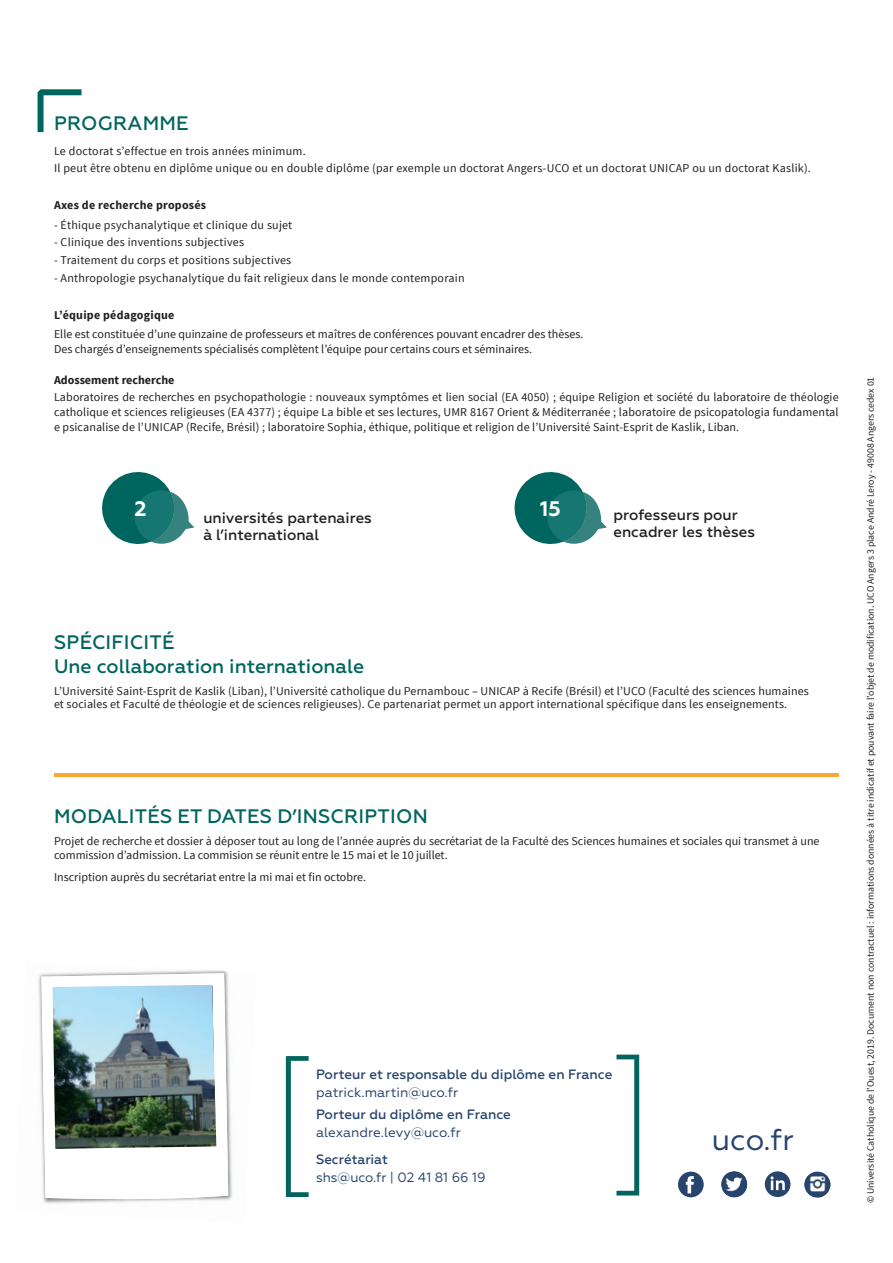
<style>
.page{position:relative;width:893px;height:1263px;background:#fff}
.page>*{position:absolute;margin:0;border:0;box-sizing:border-box;transform-origin:0 0}
.t1{font:30px "Geometria";color:#27446d}
.t2{font:700 21px "Geometria";color:#fff}
.t3{font:500 19.5px/24px "Geometria";letter-spacing:.01em;color:#00655e}
.t4{font:500 15px/16.8px "Geometria";color:#231f20}
.t5{font:500 13.5px "Geometria";color:#27446d}
.t6{font:13.5px "Geometria";color:#27446d}
.t7{font:12px/15px "Source Sans Pro";letter-spacing:.01em;color:#231f20}
.t8{font:700 12px "Source Sans Pro";letter-spacing:.02em;color:#231f20}
.t9{font:700 12px "Source Sans Pro";color:#231f20}
.t10{font:9.75px "Source Sans Pro";color:#231f20}
</style>
<div class="page">
<img style="left:38px;top:970px;width:191px;height:35px">
<img style="left:38px;top:995px;width:23px;height:209px">
<img style="left:199px;top:1005px;width:33px;height:196px">
<svg style="left:41px;top:973px;width:187px;height:227px"></svg>
<img style="left:53px;top:985px;width:163px;height:164px">
<svg style="left:38px;top:89px;width:44px;height:43px"></svg>
<svg style="left:616px;top:1054px;width:23px;height:141px"></svg>
<svg style="left:286px;top:1056px;width:23px;height:141px"></svg>
<svg style="left:102px;top:472px;width:92px;height:72px"></svg>
<svg style="left:514px;top:472px;width:93px;height:72px"></svg>
<hr style="left:54px;top:774px;width:785px;height:3px;background:#faa833">
<div style="left:678px;top:1171px;width:26px;height:26px;background:#27446d;border-radius:50%"></div>
<svg style="left:686px;top:1176px;width:8px;height:17px"></svg>
<div style="left:765px;top:1171px;width:25px;height:26px;background:#27446d;border-radius:50%"></div>
<svg style="left:770px;top:1176px;width:15px;height:14px"></svg>
<svg style="left:804px;top:1171px;width:26px;height:26px"></svg>
<img style="left:804px;top:1176px;width:26px;height:21px">
<svg style="left:721px;top:1171px;width:26px;height:26px"></svg>
<img style="left:723px;top:1173px;width:23px;height:22px">
<h3 class="t3" style="left:54px;top:112px;width:136px">PROGRAMME</h3>
<p class="t7" style="left:54px;top:142px;width:758px;line-height:17.7px">Le doctorat s’effectue en trois années minimum.<br>Il peut être obtenu en diplôme unique ou en double diplôme (par exemple un doctorat Angers-UCO et un doctorat UNICAP ou un doctorat Kaslik).</p>
<p class="t8" style="left:54px;top:198px;width:154px">Axes de recherche proposés</p>
<p class="t7" style="left:54px;top:217px;width:240px">- Éthique psychanalytique et clinique du sujet</p>
<p class="t7" style="left:54px;top:235px;width:192px">- Clinique des inventions subjectives</p>
<p class="t7" style="left:54px;top:253px;width:239px">- Traitement du corps et positions subjectives</p>
<p class="t7" style="left:54px;top:271px;width:412px">- Anthropologie psychanalytique du fait religieux dans le monde contemporain</p>
<p class="t8" style="left:54px;top:307px;width:122px">L’équipe pédagogique</p>
<p class="t7" style="left:54px;top:327px;width:531px">Elle est constituée d’une quinzaine de professeurs et maîtres de conférences pouvant encadrer des thèses.<br>Des chargés d’enseignements spécialisés complètent l’équipe pour certains cours et séminaires.</p>
<p class="t9" style="left:54px;top:373px;width:122px">Adossement recherche</p>
<p class="t7" style="left:54px;top:390px;width:786px;text-align:justify">Laboratoires de recherches en psychopathologie : nouveaux symptômes et lien social (EA 4050) ; équipe Religion et société du laboratoire de théologie catholique et sciences religieuses (EA 4377) ; équipe La bible et ses lectures, UMR 8167 Orient &amp; Méditerranée ; laboratoire de psicopatologia fundamental e psicanalise de l’UNICAP (Recife, Brésil) ; laboratoire Sophia, éthique, politique et religion de l’Université Saint-Esprit de Kaslik, Liban.</p>
<h2 class="t2" style="left:135px;top:496px;width:14px">2</h2>
<p class="t4" style="left:203px;top:509px;width:170px">universités partenaires à l’international</p>
<h2 class="t2" style="left:540px;top:496px;width:22px">15</h2>
<p class="t4" style="left:613px;top:507px;width:143px">professeurs pour encadrer les thèses</p>
<h3 class="t3" style="left:54px;top:630px;width:312px">SPÉCIFICITÉ<br>Une collaboration internationale</h3>
<p class="t7" style="left:54px;top:684px;width:756px;line-height:13.5px">L’Université Saint-Esprit de Kaslik (Liban), l’Université catholique du Pernambouc – UNICAP à Recife (Brésil) et l’UCO (Faculté des sciences humaines et sociales et Faculté de théologie et de sciences religieuses). Ce partenariat permet un apport international spécifique dans les enseignements.</p>
<h3 class="t3" style="left:54px;top:804px;width:375px">MODALITÉS ET DATES D’INSCRIPTION</h3>
<p class="t7" style="left:54px;top:834px;width:767px;line-height:13.5px">Projet de recherche et dossier à déposer tout au long de l’année auprès du secrétariat de la Faculté des Sciences humaines et sociales qui transmet à une commission d’admission. La commision se réunit entre le 15 mai et le 10 juillet.</p>
<p class="t7" style="left:54px;top:869px;width:314px">Inscription auprès du secrétariat entre la mi mai et fin octobre.</p>
<p class="t5" style="left:316px;top:1067px;width:298px">Porteur et responsable du diplôme en France</p>
<p class="t6" style="left:316px;top:1085px;width:144px">patrick.martin@uco.fr</p>
<p class="t5" style="left:316px;top:1107px;width:196px">Porteur du diplôme en France</p>
<p class="t6" style="left:316px;top:1125px;width:146px">alexandre.levy@uco.fr</p>
<p class="t5" style="left:316px;top:1151px;width:73px">Secrétariat</p>
<p class="t6" style="left:316px;top:1169px;width:171px">shs@uco.fr | 02 41 81 66 19</p>
<h1 class="t1" style="left:712px;top:1122px;width:83px">uco.fr</h1>
<p class="t10" style="left:864px;top:1203px;width:828px;rotate:-90deg">© Université Catholique de l’Ouest, 2019. Document non contractuel : informations données à titre indicatif et pouvant faire l’objet de modification. UCO Angers 3 place André Leroy - 49008 Angers cedex 01</p>
</div>
